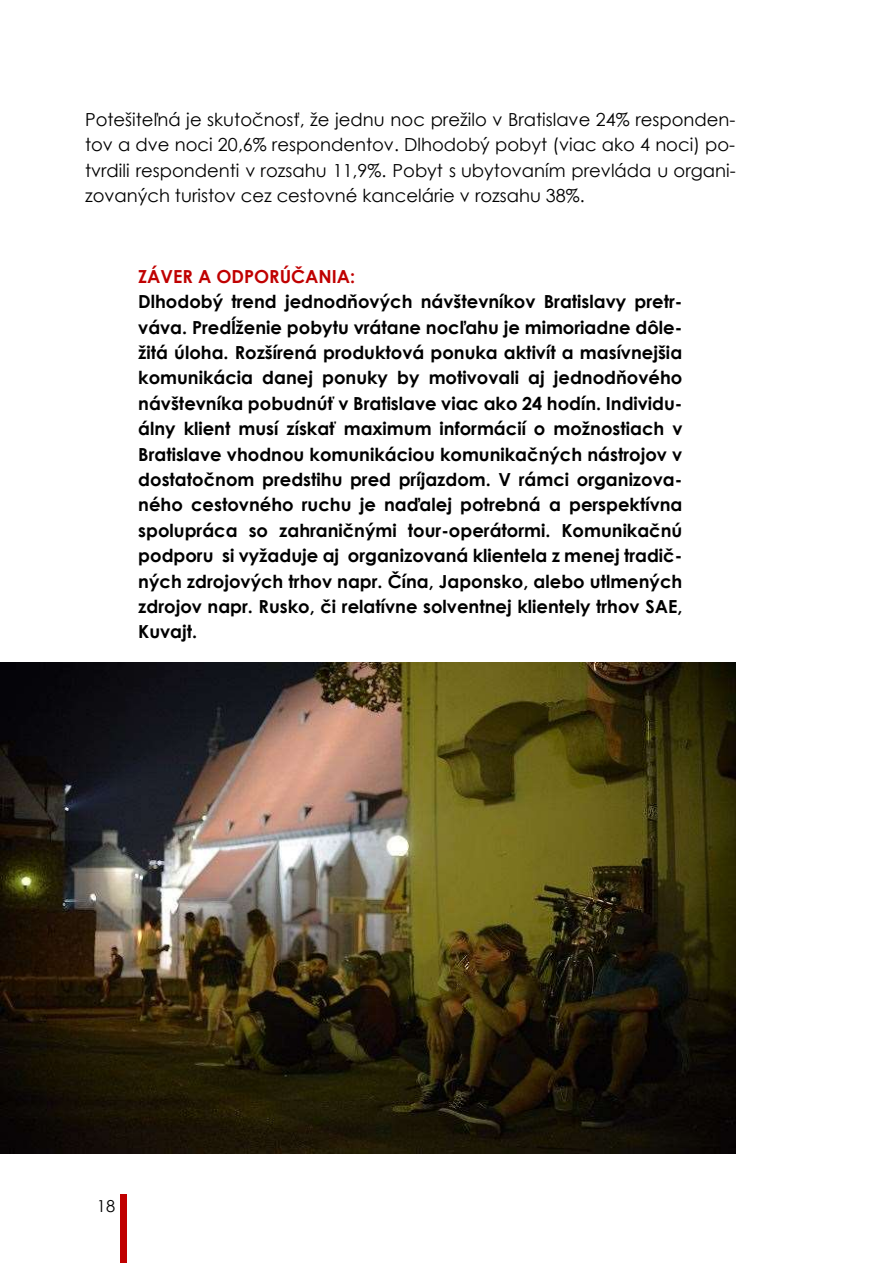
<style>
.page{position:relative;width:893px;height:1263px;background:#fff}
.page>*{position:absolute;margin:0;border:0;box-sizing:border-box;transform-origin:0 0}
.t1{font:700 18px/25.3px "Century Gothic";color:#000;text-align:justify}
.t2{font:18px/25.3px "Century Gothic";color:#000;text-align:justify}
.t3{font:700 18px "Century Gothic";color:#c00000}
.t4{font:16.5px "Century Gothic";color:#000}
</style>
<div class="page">
<div style="left:120px;top:1195px;width:7px;height:68px;background:#c00000"></div>
<img style="left:0;top:663px;width:736px;height:491px">
<p class="t2" style="left:85px;top:106px;width:652px">Potešiteľná je skutočnosť, že jednu noc prežilo v Bratislave 24% responden&shy;tov a dve noci 20,6% respondentov. Dlhodobý pobyt (viac ako 4 noci) po&shy;tvrdili respondenti v rozsahu 11,9%. Pobyt s ubytovaním prevláda u organi&shy;zovaných turistov cez cestovné kancelárie v rozsahu 38%.</p>
<p class="t3" style="left:138px;top:265px;width:219px">ZÁVER A ODPORÚČANIA:</p>
<p class="t1" style="left:138px;top:288px;width:546px">Dlhodobý trend jednodňových návštevníkov Bratislavy pretr&shy;váva. Predĺženie pobytu vrátane nocľahu je mimoriadne dôle&shy;žitá úloha. Rozšírená produktová ponuka aktivít a masívnejšia komunikácia danej ponuky by motivovali aj jednodňového návštevníka pobudnúť v Bratislave viac ako 24 hodín. Individu&shy;álny klient musí získať maximum informácií o možnostiach v Bratislave vhodnou komunikáciou komunikačných nástrojov v dostatočnom predstihu pred príjazdom. V rámci organizova&shy;ného cestovného ruchu je naďalej potrebná a perspektívna spolupráca so zahraničnými tour-operátormi. Komunikačnú podporu si vyžaduje aj organizovaná klientela z menej tradič&shy;ných zdrojových trhov napr. Čína, Japonsko, alebo utlmených zdrojov napr. Rusko, či relatívne solventnej klientely trhov SAE, Kuvajt.</p>
<p class="t4" style="left:97px;top:1195px;width:20px">18</p>
</div>
